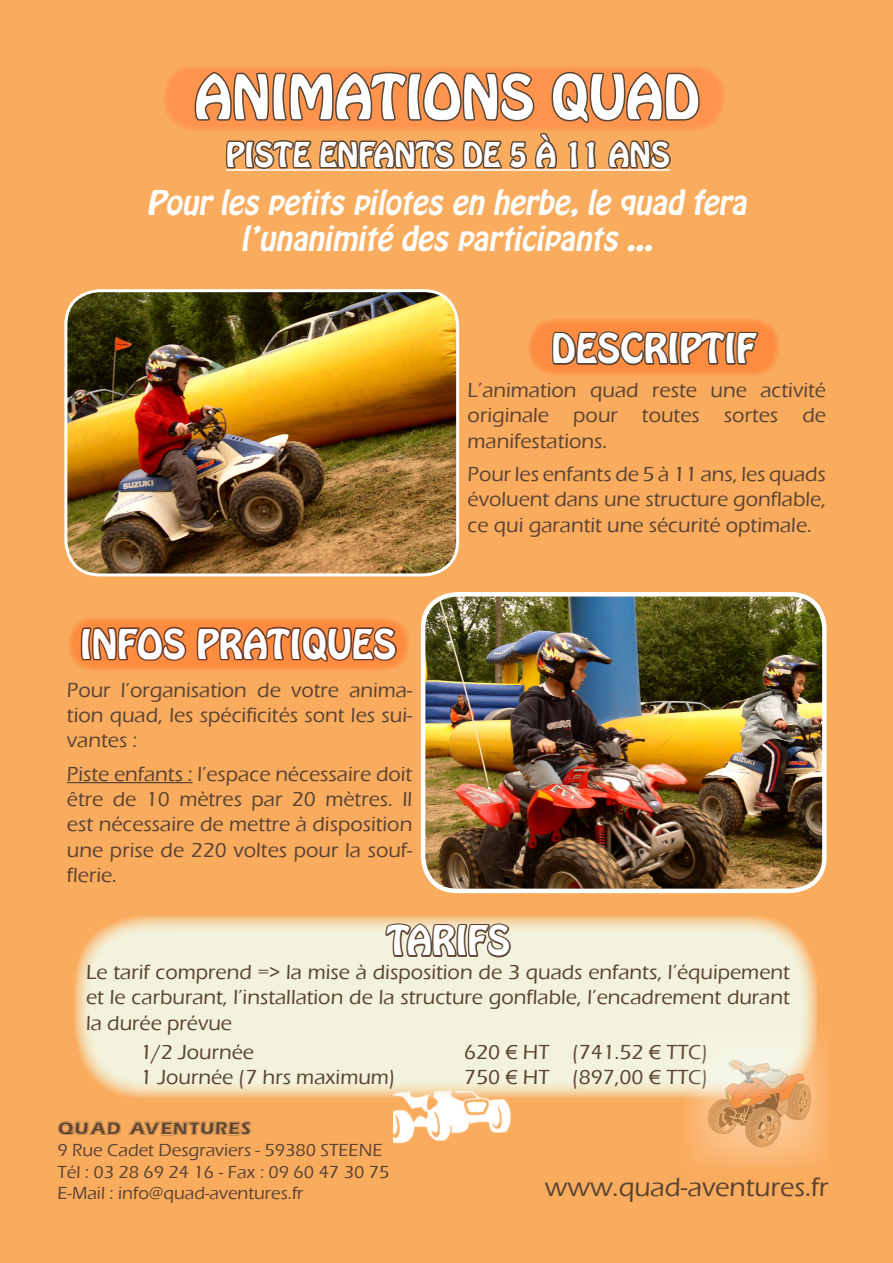
<style>
.page{position:relative;width:893px;height:1263px;background:#faac5e}
.page>*{position:absolute;margin:0;border:0;box-sizing:border-box;transform-origin:0 0}
.t1{font:54px "Hobo Std";color:#fff}
.t2{font:36px "Hobo Std";color:#fff}
.t3{font:italic 30px/36px "Hobo Std";color:#fff;text-align:center}
.t4{font:30px "Hobo Std";color:#fff}
.t5{font:500 27px "Eras ITC";color:#5b4434}
.t6{font:500 21px/25.2px "Eras ITC";color:#5b4434;text-align:justify}
.t7{font:500 18px/21.6px "Eras ITC";color:#5b4434}
.s1{font-family:"Erie Contour Plain";font-weight:400}
</style>
<div class="page">
<hr style="left:67px;top:782px;width:126px;height:1px;background:#5b4434">
<svg style="left:60px;top:609px;width:358px;height:71px"></svg>
<div style="left:59px;top:608px;width:360px;height:72px;border:2px solid #fff;border-radius:33px"></div>
<svg style="left:79px;top:625px;width:109px;height:37px"></svg>
<svg style="left:195px;top:625px;width:203px;height:38px"></svg>
<img style="left:394px;top:1107px;width:149px;height:102px">
<img style="left:66px;top:291px;width:392px;height:284px">
<div style="left:64px;top:289px;width:395px;height:287px;border:3px solid #fff;border-radius:34px"></div>
<svg style="left:519px;top:310px;width:269px;height:74px"></svg>
<div style="left:519px;top:309px;width:270px;height:76px;border:2px solid #fff;border-radius:34px"></div>
<svg style="left:550px;top:330px;width:210px;height:37px"></svg>
<div style="left:155px;top:56px;width:579px;height:84px;background:#fba055;border-radius:39px"></div>
<div style="left:154px;top:56px;width:581px;height:84px;border:2px solid #fff;border-radius:39px"></div>
<svg style="left:193px;top:70px;width:343px;height:53px"></svg>
<svg style="left:550px;top:70px;width:151px;height:54px"></svg>
<img style="left:423px;top:594px;width:401px;height:297px">
<div style="left:421px;top:592px;width:406px;height:301px;border:4px solid #fff;border-radius:34px"></div>
<svg style="left:66px;top:907px;width:760px;height:199px;fill:#f3f3dd"></svg>
<div style="left:66px;top:907px;width:760px;height:200px;border:2px solid #fff;border-radius:77px"></div>
<img style="left:684px;top:1027px;width:146px;height:145px">
<svg style="left:384px;top:922px;width:128px;height:37px"></svg>
<hr style="left:226px;top:169px;width:444px;height:2px;background:#fff">
<svg style="left:224px;top:132px;width:334px;height:38px"></svg>
<svg style="left:566px;top:139px;width:31px;height:31px"></svg>
<svg style="left:607px;top:139px;width:65px;height:31px"></svg>
<p class="t1" style="left:194px;top:60px;width:507px">ANIMATIONS QUAD</p>
<p class="t4" style="left:226px;top:134px;width:446px">PISTE ENFANTS DE 5 À 11 ANS</p>
<p class="t3" style="left:146px;top:185px;width:609px">Pourles petits pilotes en herbe,le quad fera l’unanimité des participants ...</p>
<p class="t2" style="left:552px;top:324px;width:206px">DESCRIPTIF</p>
<p class="t2" style="left:80px;top:619px;width:318px">INFOS PRATIQUES</p>
<p class="t6" style="left:67px;top:678px;width:347px">Pour l’organisation de votre anima&shy;tion quad, les spécificités sont les sui&shy;vantes :</p>
<p class="t6" style="left:67px;top:762px;width:347px">Piste enfants : l’espace nécessaire doit être de 10 mètres par 20 mètres. Il est nécessaire de mettre à disposition une prise de 220 voltes pour la souf&shy;flerie.</p>
<p class="t6" style="left:468px;top:378px;width:360px">L’animation quad reste une activité originale pour toutes sortes de manifestations.</p>
<p class="t6" style="left:468px;top:462px;width:360px">Pour les enfants de 5 à 11 ans, les quads évoluent dans une structure gonflable, ce qui garantit une sécurité optimale.</p>
<p class="t2" style="left:387px;top:916px;width:125px">TARIFS</p>
<p class="t6" style="left:86px;top:960px;width:705px">Le tarif comprend =&gt; la mise à disposition de 3 quads enfants, l’équipement et le carburant, l’installation de la structure gonflable, l’encadrement durant la durée prévue</p>
<p class="t6" style="left:140px;top:1040px;width:115px">1/2 Journée</p>
<p class="t6" style="left:464px;top:1040px;width:245px">620 € HT (741.52 € TTC)</p>
<p class="t6" style="left:140px;top:1065px;width:257px">1 Journée (7 hrs maximum)</p>
<p class="t6" style="left:464px;top:1065px;width:245px">750 € HT (897,00 € TTC)</p>
<p class="t7" style="left:57px;top:1118px;width:327px"><span class="s1">QUAD AVENTURES<br></span>9 Rue Cadet Desgraviers - 59380 STEENE</p>
<p class="t7" style="left:57px;top:1161px;width:333px">Tél : 03 28 69 24 16 - Fax : 09 60 47 30 75</p>
<p class="t7" style="left:57px;top:1183px;width:248px">E-Mail : info@quad-aventures.fr</p>
<p class="t5" style="left:545px;top:1171px;width:285px">www.quad-aventures.fr</p>
</div>
